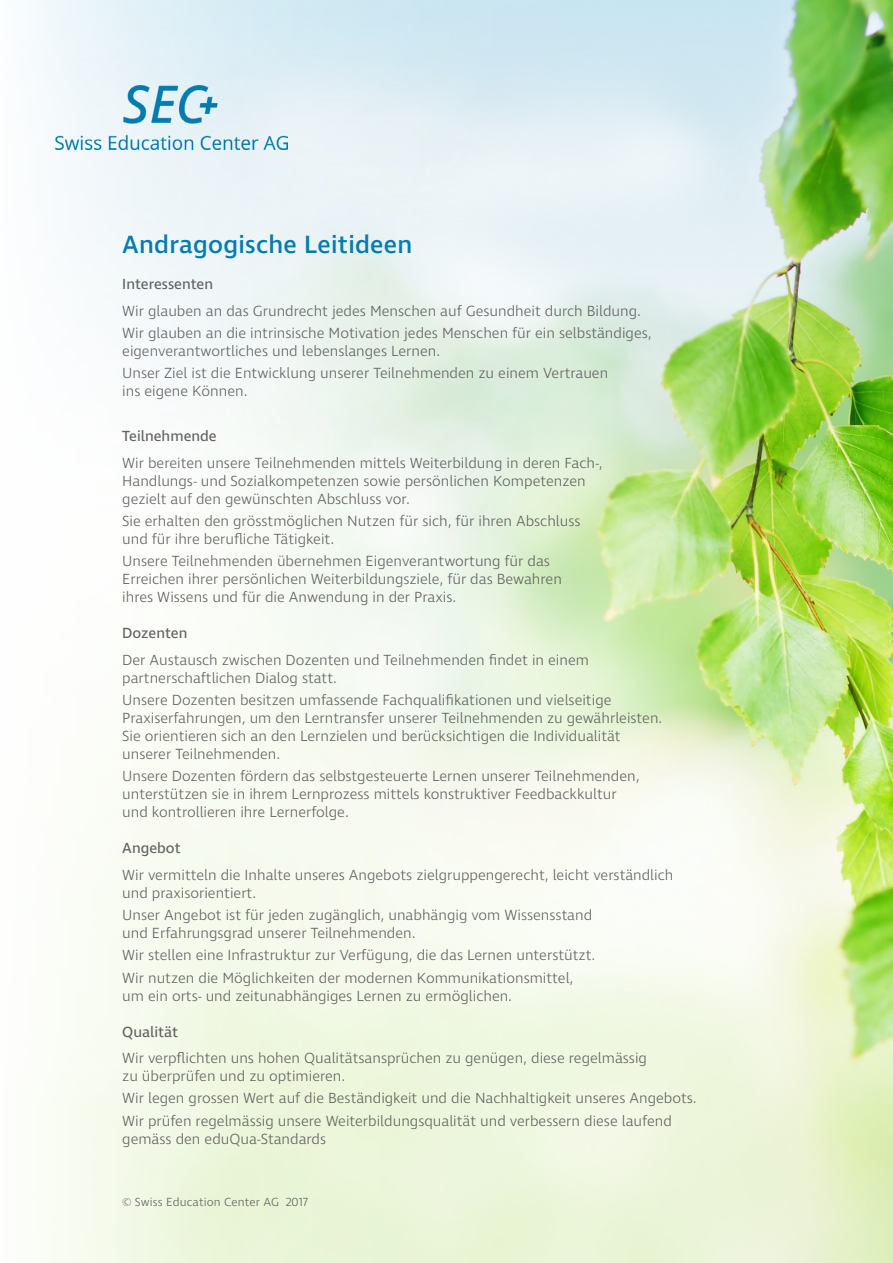
<style>
.page{position:relative;width:893px;height:1263px;background:#fff}
.page>*{position:absolute;margin:0;border:0;box-sizing:border-box;transform-origin:0 0}
.t1{font:500 25.5px "Ingra";letter-spacing:.01em;color:#007cb0}
.t2{font:300 15px/18px "Ingra";color:#646363}
.t3{font:15px "Ingra";color:#646363}
.t4{font:300 12px "Ingra";letter-spacing:.01em;color:#646363}
</style>
<div class="page">
<img style="left:35px;top:0;width:858px;height:1263px">
<img style="left:55px;top:85px;width:233px;height:65px">
<h1 class="t1" style="left:122px;top:229px;width:292px">Andragogische Leitideen</h1>
<p class="t3" style="left:122px;top:275px;width:92px">Interessenten</p>
<p class="t2" style="left:122px;top:300px;width:531px;line-height:22.2px">Wir glauben an das Grundrecht jedes Menschen auf Gesundheit durch Bildung.<br>Wir glauben an die intrinsische Motivation jedes Menschen für ein selbständiges,</p>
<p class="t2" style="left:122px;top:341px;width:488px;line-height:22.2px">eigenverantwortliches und lebenslanges Lernen.<br>Unser Ziel ist die Entwicklung unserer Teilnehmenden zu einem Vertrauen</p>
<p class="t2" style="left:122px;top:383px;width:127px">ins eigene Können.</p>
<p class="t3" style="left:122px;top:427px;width:96px">Teilnehmende</p>
<p class="t2" style="left:122px;top:454px;width:482px">Wir bereiten unsere Teilnehmenden mittels Weiterbildung in deren Fach-,<br>Handlungs- und Sozialkompetenzen sowie persönlichen Kompetenzen gezielt auf den gewünschten Abschluss vor.</p>
<p class="t2" style="left:122px;top:513px;width:460px">Sie erhalten den grösstmöglichen Nutzen für sich, für ihren Abschluss und für ihre berufliche Tätigkeit.</p>
<p class="t2" style="left:122px;top:553px;width:441px">Unsere Teilnehmenden übernehmen Eigenverantwortung für das<br>Erreichen ihrer persönlichen Weiterbildungsziele, für das Bewahren ihres Wissens und für die Anwendung in der Praxis.</p>
<p class="t3" style="left:122px;top:624px;width:67px">Dozenten</p>
<p class="t2" style="left:122px;top:651px;width:468px">Der Austausch zwischen Dozenten und Teilnehmenden findet in einem partnerschaftlichen Dialog statt.</p>
<p class="t2" style="left:122px;top:692px;width:542px">Unsere Dozenten besitzen umfassende Fachqualifikationen und vielseitige Praxiserfahrungen, um den Lerntransfer unserer Teilnehmenden zu gewährleisten.<br>Sie orientieren sich an den Lernzielen und berücksichtigen die Individualität unserer Teilnehmenden.</p>
<p class="t2" style="left:122px;top:768px;width:519px">Unsere Dozenten fördern das selbstgesteuerte Lernen unserer Teilnehmenden, unterstützen sie in ihrem Lernprozess mittels konstruktiver Feedbackkultur und kontrollieren ihre Lernerfolge.</p>
<p class="t3" style="left:122px;top:839px;width:60px">Angebot</p>
<p class="t2" style="left:122px;top:866px;width:553px">Wir vermitteln die Inhalte unseres Angebots zielgruppengerecht, leicht verständlich und praxisorientiert.</p>
<p class="t2" style="left:122px;top:907px;width:472px">Unser Angebot ist für jeden zugänglich, unabhängig vom Wissensstand und Erfahrungsgrad unserer Teilnehmenden.</p>
<p class="t2" style="left:122px;top:945px;width:475px;line-height:22.2px">Wir stellen eine Infrastruktur zur Verfügung, die das Lernen unterstützt.<br>Wir nutzen die Möglichkeiten der modernen Kommunikationsmittel,</p>
<p class="t2" style="left:122px;top:987px;width:391px">um ein orts- und zeitunabhängiges Lernen zu ermöglichen.</p>
<p class="t3" style="left:122px;top:1022px;width:57px">Qualität</p>
<p class="t2" style="left:122px;top:1050px;width:526px">Wir verpflichten uns hohen Qualitätsansprüchen zu genügen, diese regelmässig zu überprüfen und zu optimieren.</p>
<p class="t2" style="left:122px;top:1088px;width:576px;line-height:22.2px">Wir legen grossen Wert auf die Beständigkeit und die Nachhaltigkeit unseres Angebots.<br>Wir prüfen regelmässig unsere Weiterbildungsqualität und verbessern diese laufend</p>
<p class="t2" style="left:122px;top:1130px;width:205px">gemäss den eduQua-Standards</p>
<p class="t4" style="left:122px;top:1195px;width:188px">© Swiss Education Center AG 2017</p>
</div>
